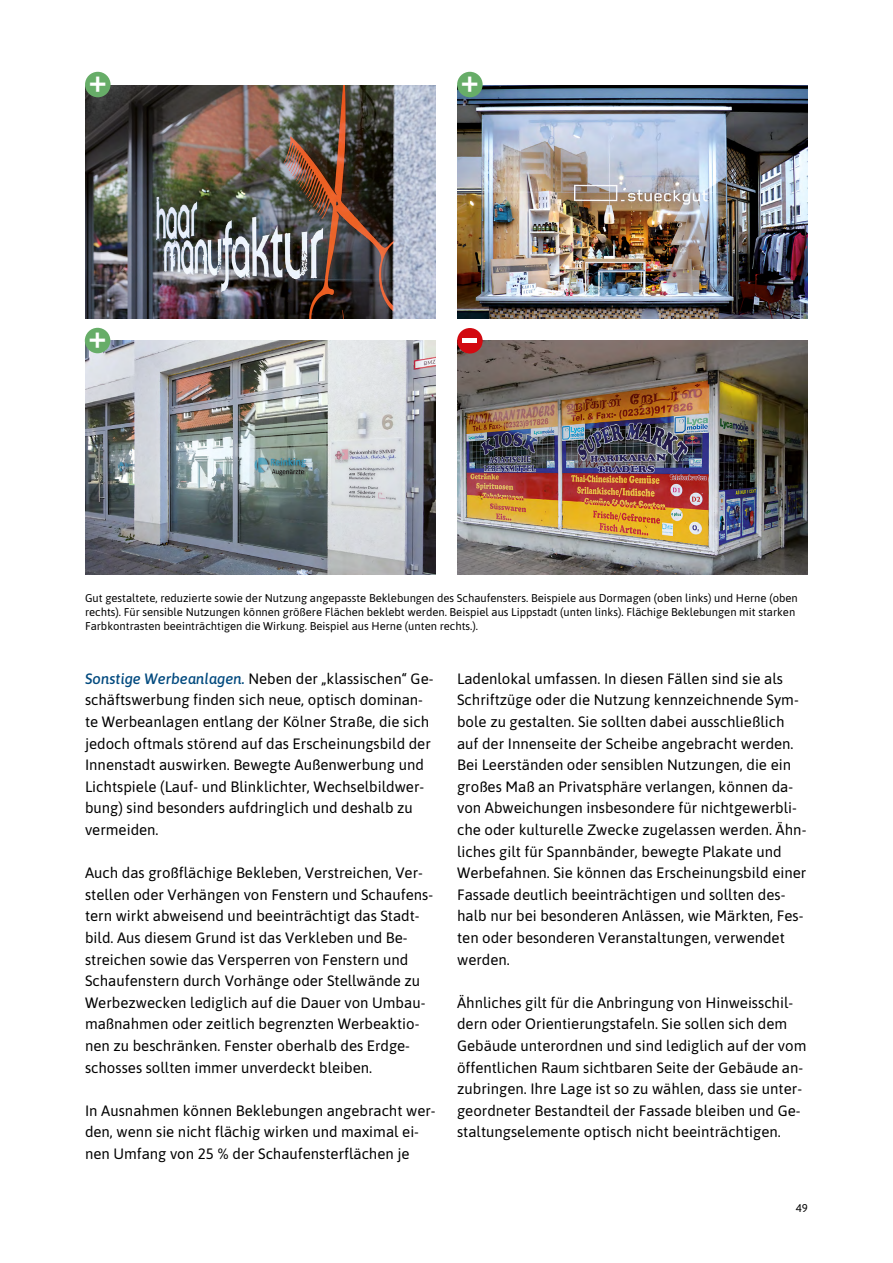
<style>
.page{position:relative;width:893px;height:1263px;background:#fff}
.page>*{position:absolute;margin:0;border:0;box-sizing:border-box;transform-origin:0 0}
._1_Fließ{font:700 37.5px "Frutiger LT Pro";color:#fff;scale:1.5 1}
._1_Fließ-2{font:700 30px "Frutiger LT Pro";color:#fff}
._1_Fließ-3{font:15px/21.6px "Asap";color:#000}
._2_Bild{font:11.25px/14.2px "Asap";color:#000}
.s1{font-weight:500;font-style:italic;color:#00497e}
</style>
<div class="page">
<img style="left:457px;top:85px;width:351px;height:234px">
<img style="left:85px;top:85px;width:351px;height:234px">
<img style="left:85px;top:340px;width:351px;height:234px">
<img style="left:457px;top:340px;width:351px;height:234px">
<div style="left:85px;top:72px;width:26px;height:25px;background:#67ad68;border-radius:50%"></div>
<div style="left:85px;top:328px;width:25px;height:25px;background:#67ad68;border-radius:50%"></div>
<div style="left:457px;top:72px;width:26px;height:25px;background:#67ad68;border-radius:50%"></div>
<div style="left:457px;top:328px;width:26px;height:25px;background:#d20910;border-radius:50%"></div>
<p class="_1_Fließ-2" style="left:89px;top:64px;width:19px">+</p>
<p class="_1_Fließ-2" style="left:89px;top:320px;width:20px">+</p>
<p class="_1_Fließ-2" style="left:461px;top:64px;width:19px">+</p>
<p class="_1_Fließ" style="left:460px;top:315px;width:14px">-</p>
<p class="_2_Bild" style="left:85px;top:590px;width:714px">Gut gestaltete, reduzierte sowie der Nutzung angepasste Beklebungen des Schaufensters. Beispiele aus Dormagen (oben links) und Herne (oben rechts). Für sensible Nutzungen können größere Flächen beklebt werden. Beispiel aus Lippstadt (unten links). Flächige Beklebungen mit starken<br>Farbkontrasten beeinträchtigen die Wirkung. Beispiel aus Herne (unten rechts.).</p>
<p class="_1_Fließ-3" style="left:85px;top:667px;width:350px"><span class="s1">Sonstige Werbeanlagen.</span> Neben der „klassischen“ Ge&shy;schäftswerbung finden sich neue, optisch dominan&shy;te Werbeanlagen entlang der Kölner Straße, die sich jedoch oftmals störend auf das Erscheinungsbild der Innenstadt auswirken. Bewegte Außenwerbung und Lichtspiele (Lauf- und Blinklichter, Wechselbildwer&shy;bung) sind besonders aufdringlich und deshalb zu vermeiden.</p>
<p class="_1_Fließ-3" style="left:85px;top:861px;width:350px">Auch das großflächige Bekleben, Verstreichen, Ver&shy;stellen oder Verhängen von Fenstern und Schaufens&shy;tern wirkt abweisend und beeinträchtigt das Stadt&shy;bild. Aus diesem Grund ist das Verkleben und Be&shy;streichen sowie das Versperren von Fenstern und Schaufenstern durch Vorhänge oder Stellwände zu Werbezwecken lediglich auf die Dauer von Umbau&shy;maßnahmen oder zeitlich begrenzten Werbeaktio&shy;nen zu beschränken. Fenster oberhalb des Erdge&shy;schosses sollten immer unverdeckt bleiben.</p>
<p class="_1_Fließ-3" style="left:85px;top:1099px;width:352px">In Ausnahmen können Beklebungen angebracht wer&shy;den, wenn sie nicht flächig wirken und maximal ei&shy;nen Umfang von 25 % der Schaufensterflächen je</p>
<p class="_1_Fließ-3" style="left:457px;top:667px;width:351px">Ladenlokal umfassen. In diesen Fällen sind sie als Schriftzüge oder die Nutzung kennzeichnende Sym&shy;bole zu gestalten. Sie sollten dabei ausschließlich auf der Innenseite der Scheibe angebracht werden.<br>Bei Leerständen oder sensiblen Nutzungen, die ein großes Maß an Privatsphäre verlangen, können da&shy;von Abweichungen insbesondere für nichtgewerbli&shy;che oder kulturelle Zwecke zugelassen werden. Ähn&shy;liches gilt für Spannbänder, bewegte Plakate und Werbefahnen. Sie können das Erscheinungsbild einer Fassade deutlich beeinträchtigen und sollten des&shy;halb nur bei besonderen Anlässen, wie Märkten, Fes&shy;ten oder besonderen Veranstaltungen, verwendet werden.</p>
<p class="_1_Fließ-3" style="left:457px;top:991px;width:351px">Ähnliches gilt für die Anbringung von Hinweisschil&shy;dern oder Orientierungstafeln. Sie sollen sich dem Gebäude unterordnen und sind lediglich auf der vom öffentlichen Raum sichtbaren Seite der Gebäude an&shy;zubringen. Ihre Lage ist so zu wählen, dass sie unter&shy;geordneter Bestandteil der Fassade bleiben und Ge&shy;staltungselemente optisch nicht beeinträchtigen.</p>
<p class="_2_Bild" style="left:796px;top:1200px;width:14px">49</p>
</div>
